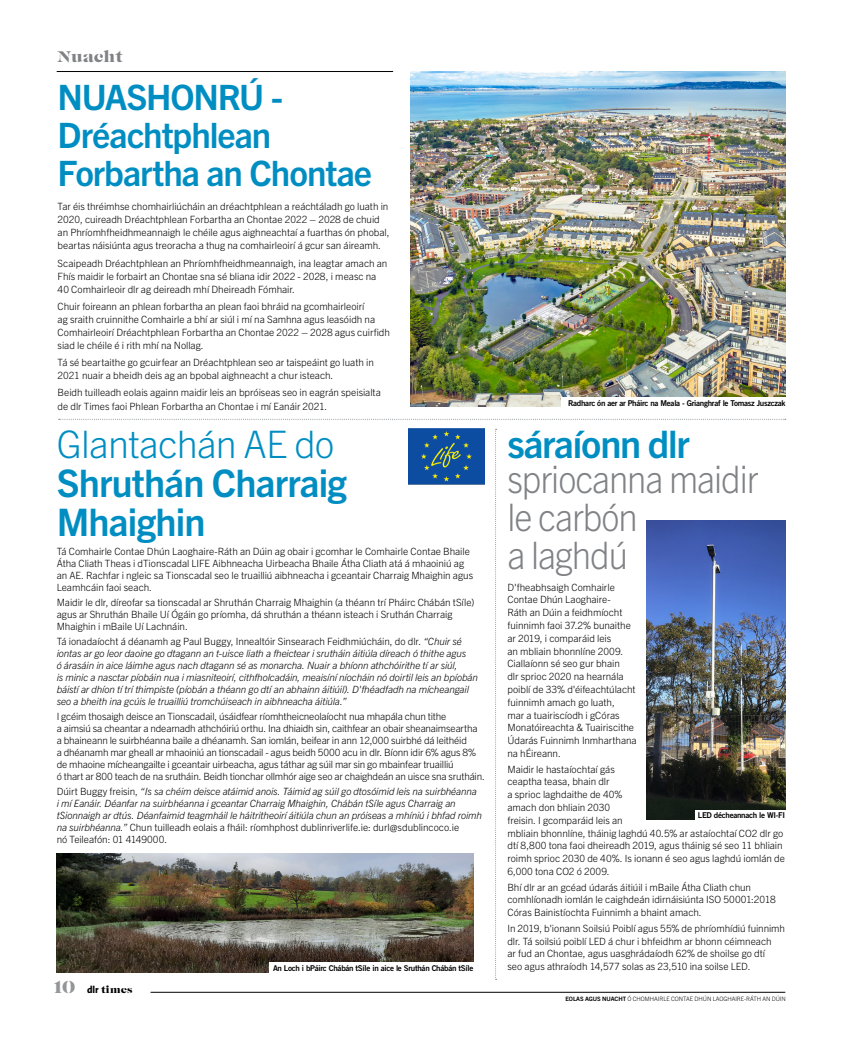
<style>
.page{position:relative;width:842px;height:1049px;background:#fff}
.page>*{position:absolute;margin:0;border:0;box-sizing:border-box;transform-origin:0 0}
.t1{font:700 38px/39px "Trade Gothic Next LT Pro";letter-spacing:-.02em;color:#008ec2}
.t2{font:300 38px/38px "Trade Gothic Next LT Pro";letter-spacing:-.03em;color:#808285;scale:.92 1}
.t3{font:300 38px "Trade Gothic Next LT Pro";letter-spacing:-.02em;color:#008ec2}
.t4{font:700 35px/38px "Trade Gothic Next LT Pro";letter-spacing:-.03em;color:#008ec2}
.t5{font:900 16px "Caslon Fina Sten AI";letter-spacing:-.005em;color:#808285}
.t6{font:300 10px/12.8px "Trade Gothic Next LT Pro";letter-spacing:-.005em;color:#000}
.t7{font:italic 300 10px/12px "Trade Gothic Next LT Pro";letter-spacing:-.015em;color:#000}
.t8{font:900 10px "Caslon Fina Sten AI";color:#000}
.t9{font:8px "Trade Gothic Bold Two";letter-spacing:-.035em;color:#000}
.t10{font:300 6px "Trade Gothic Next LT Pro";color:#000}
.s1{font-style:normal}
.s2{font-size:18px;color:#939598}
.s3{font-family:"The Sans";font-weight:800}
.s4{font-weight:700}
</style>
<div class="page">
<hr style="left:151px;top:992px;width:634px;height:1px;background:#000">
<img style="left:57px;top:853px;width:416px;height:120px">
<svg style="left:59px;top:419px;width:727px;height:1px"></svg>
<svg style="left:495px;top:429px;width:2px;height:551px"></svg>
<img style="left:410px;top:72px;width:375px;height:335px">
<hr style="left:57px;top:71px;width:336px;height:1px;background:#000">
<img style="left:409px;top:429px;width:76px;height:56px">
<div style="left:561px;top:397px;width:225px;height:15px;background:#fff"></div>
<div style="left:270px;top:962px;width:204px;height:15px;background:#fff"></div>
<img style="left:646px;top:521px;width:139px;height:298px">
<div style="left:695px;top:810px;width:91px;height:13px;background:#fff"></div>
<h3 class="t5" style="left:57px;top:47px;width:68px">Nuacht</h3>
<h2 class="t4" style="left:58px;top:76px;width:316px">NUASHONRÚ -<br>Dréachtphlean<br>Forbartha an Chontae</h2>
<p class="t6" style="left:58px;top:199px;width:333px">Tar éis thréimhse chomhairliúcháin an dréachtphlean a reáchtáladh go luath in 2020, cuireadh Dréachtphlean Forbartha an Chontae 2022 – 2028 de chuid an Phríomhfheidhmeannaigh le chéile agus aighneachtaí a fuarthas ón phobal, beartas náisiúnta agus treoracha a thug na comhairleoirí á gcur san áireamh.</p>
<p class="t6" style="left:58px;top:256px;width:331px">Scaipeadh Dréachtphlean an Phríomhfheidhmeannaigh, ina leagtar amach an<br>Fhís maidir le forbairt an Chontae sna sé bliana idir 2022 - 2028, i measc na<br>40 Comhairleoir dlr ag deireadh mhí Dheireadh Fómhair.</p>
<p class="t6" style="left:58px;top:299px;width:334px">Chuir foireann an phlean forbartha an plean faoi bhráid na gcomhairleoirí<br>ag sraith cruinnithe Comhairle a bhí ar siúl i mí na Samhna agus leasóidh na Comhairleoirí Dréachtphlean Forbartha an Chontae 2022 – 2028 agus cuirfidh siad le chéile é i rith mhí na Nollag.</p>
<p class="t6" style="left:58px;top:355px;width:318px">Tá sé beartaithe go gcuirfear an Dréachtphlean seo ar taispeáint go luath in<br>2021 nuair a bheidh deis ag an bpobal aighneacht a chur isteach.</p>
<p class="t6" style="left:58px;top:385px;width:325px;line-height:14px">Beidh tuilleadh eolais againn maidir leis an bpróiseas seo in eagrán speisialta de dlr Times faoi Phlean Forbartha an Chontae i mí Eanáir 2021.</p>
<p class="t9" style="left:568px;top:398px;width:219px">Radharc ón aer ar Pháirc na Meala - Grianghraf le Tomasz Juszczak</p>
<h1 class="t3" style="left:57px;top:418px;width:279px">Glantachán AE do</h1>
<h1 class="t1" style="left:57px;top:461px;width:292px">Shruthán Charraig<br>Mhaighin</h1>
<p class="t6" style="left:57px;top:545px;width:418px;line-height:12px">Tá Comhairle Contae Dhún Laoghaire-Ráth an Dúin ag obair i gcomhar le Comhairle Contae Bhaile Átha Cliath Theas i dTionscadal LIFE Aibhneacha Uirbeacha Bhaile Átha Cliath atá á mhaoiniú ag an AE. Rachfar i ngleic sa Tionscadal seo le truailliú aibhneacha i gceantair Charraig Mhaighin agus Leamhcáin faoi seach.</p>
<p class="t6" style="left:57px;top:596px;width:419px;line-height:12px">Maidir le dlr, díreofar sa tionscadal ar Shruthán Charraig Mhaighin (a théann trí Pháirc Chábán tSíle) agus ar Shruthán Bhaile Uí Ógáin go príomha, dá shruthán a théann isteach i Sruthán Charraig<br>Mhaighin i mBaile Uí Lachnáin.</p>
<p class="t7" style="left:57px;top:635px;width:423px"><span class="s1">Tá ionadaíocht á déanamh ag Paul Buggy, Innealtóir Sinsearach Feidhmiúcháin, do dlr.</span> “Chuir sé iontas ar go leor daoine go dtagann an t-uisce liath a fheictear i srutháin áitiúla díreach ó thithe agus<br>ó árasáin in aice láimhe agus nach dtagann sé as monarcha. Nuair a bhíonn athchóirithe tí ar siúl,<br>is minic a nasctar píobáin nua i miasniteoirí, cithfholcadáin, meaisíní níocháin nó doirtil leis an bpíobán báistí ar dhíon tí trí thimpiste (píobán a théann go dtí an abhainn áitiúil). D'fhéadfadh na mícheangail seo a bheith ina gcúis le truailliú tromchúiseach in aibhneacha áitiúla.”</p>
<p class="t6" style="left:57px;top:709px;width:430px;line-height:12px">I gcéim thosaigh deisce an Tionscadail, úsáidfear ríomhtheicneolaíocht nua mhapála chun tithe<br>a aimsiú sa cheantar a ndearnadh athchóiriú orthu. Ina dhiaidh sin, caithfear an obair sheanaimseartha a bhaineann le suirbhéanna baile a dhéanamh. San iomlán, beifear in ann 12,000 suirbhé dá leithéid<br>a dhéanamh mar gheall ar mhaoiniú an tionscadail - agus beidh 5000 acu in dlr. Bíonn idir 6% agus 8% de mhaoine mícheangailte i gceantair uirbeacha, agus táthar ag súil mar sin go mbainfear truailliú<br>ó thart ar 800 teach de na srutháin. Beidh tionchar ollmhór aige seo ar chaighdeán an uisce sna srutháin.</p>
<p class="t7" style="left:57px;top:784px;width:427px"><span class="s1">Dúirt Buggy freisin,</span> “Is sa chéim deisce atáimid anois. Táimid ag súil go dtosóimid leis na suirbhéanna<br>i mí Eanáir. Déanfar na suirbhéanna i gceantar Charraig Mhaighin, Chábán tSíle agus Charraig an tSionnaigh ar dtús. Déanfaimid teagmháil le háitritheoirí áitiúla chun an próiseas a mhíniú i bhfad roimh na suirbhéanna.” <span class="s1">Chun tuilleadh eolais a fháil: ríomhphost dublinriverlife.ie: durl@sdublincoco.ie<br>nó Teileafón: 01 4149000.</span></p>
<p class="t8" style="left:53px;top:984px;width:81px"><span class="s2">10</span> <span class="s3">dlr</span> times</p>
<p class="t9" style="left:273px;top:963px;width:202px">An Loch i bPáirc Chábán tSíle in aice le Sruthán Chábán tSíle</p>
<h1 class="t1" style="left:507px;top:422px;width:184px">sáraíonn dlr</h1>
<h1 class="t2" style="left:507px;top:458px;width:275px">spriocanna maidir le carbón<br>a laghdú</h1>
<p class="t6" style="left:507px;top:580px;width:131px">D'fheabhsaigh Comhairle<br>Contae Dhún Laoghaire-<br>Ráth an Dúin a feidhmíocht fuinnimh faoi 37.2% bunaithe ar 2019, i comparáid leis<br>an mbliain bhonnlíne 2009.<br>Ciallaíonn sé seo gur bhain<br>dlr sprioc 2020 na hearnála poiblí de 33% d'éifeachtúlacht fuinnimh amach go luath,<br>mar a tuairiscíodh i gCóras<br>Monatóireachta &amp; Tuairiscithe<br>Údarás Fuinnimh Inmharthana na hÉireann.</p>
<p class="t6" style="left:507px;top:762px;width:279px">Maidir le hastaíochtaí gás<br>ceaptha teasa, bhain dlr<br>a sprioc laghdaithe de 40%<br>amach don bhliain 2030<br>freisin. I gcomparáid leis an<br>mbliain bhonnlíne, tháinig laghdú 40.5% ar astaíochtaí CO2 dlr go dtí 8,800 tona faoi dheireadh 2019, agus tháinig sé seo 11 bhliain roimh sprioc 2030 de 40%. Is ionann é seo agus laghdú iomlán de 6,000 tona CO2 ó 2009.</p>
<p class="t6" style="left:507px;top:880px;width:270px">Bhí dlr ar an gcéad údarás áitiúil i mBaile Átha Cliath chun comhlíonadh iomlán le caighdeán idirnáisiúnta ISO 50001:2018<br>Córas Bainistíochta Fuinnimh a bhaint amach.</p>
<p class="t6" style="left:507px;top:921px;width:279px">In 2019, b'ionann Soilsiú Poiblí agus 55% de phríomhídiú fuinnimh dlr. Tá soilsiú poiblí LED á chur i bhfeidhm ar bhonn céimneach<br>ar fud an Chontae, agus uasghrádaíodh 62% de shoilse go dtí<br>seo agus athraíodh 14,577 solas as 23,510 ina soilse LED.</p>
<p class="t9" style="left:698px;top:810px;width:89px">LED décheannach le WI-FI</p>
<p class="t10" style="left:565px;top:995px;width:222px"><span class="s4">EOLAS AGUS NUACHT</span> Ó CHOMHAIRLE CONTAE DHÚN LAOGHAIRE-RÁTH AN DÚIN</p>
</div>
